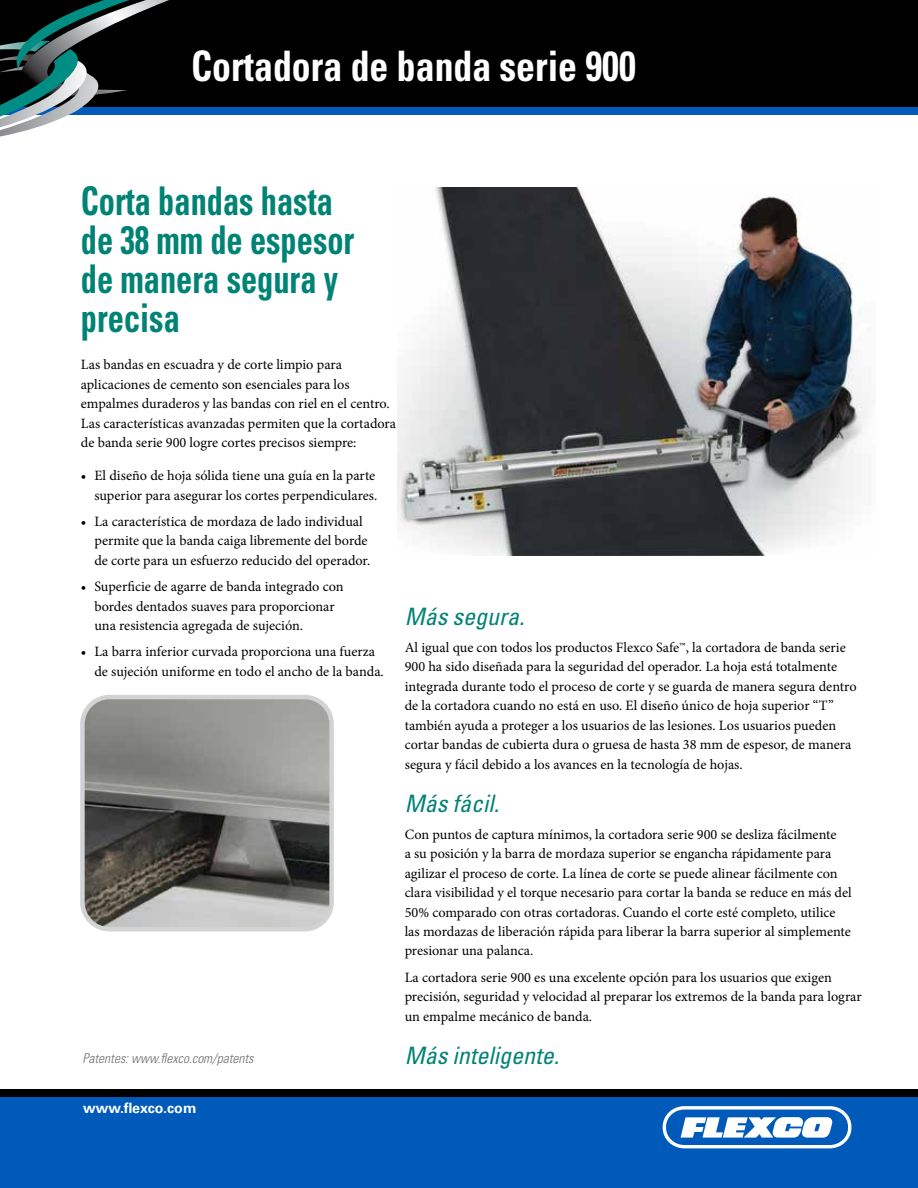
<style>
.page{position:relative;width:918px;height:1188px;background:#fff}
.page>*{position:absolute;margin:0;border:0;box-sizing:border-box;transform-origin:0 0}
.t1{font:700 condensed 42px "Univers LT Std";color:#fff;scale:.9 1}
.t2{font:700 condensed 39.6px/39px "Univers LT Std";color:#008375;scale:.82 1}
.t3{font:italic condensed 24px "Univers LT Std";color:#008375}
.t4{font:14.25px/19.5px "Minion Pro";color:#000}
.t5{font:700 14.25px "Univers LT Std";color:#fff}
.t6{font:italic 300 condensed 13.5px "Univers LT Std";color:#6d6e71}
</style>
<div class="page">
<img style="left:85px;top:700px;width:244px;height:226px">
<div style="left:80px;top:695px;width:254px;height:236px;border:4px solid #d1d3d4;border-radius:27px"></div>
<img style="left:397px;top:187px;width:469px;height:369px">
<div style="left:0;top:1096px;width:918px;height:92px;background:#005aba"></div>
<div style="left:0;top:1089px;width:918px;height:7px;background:#000"></div>
<svg style="left:663px;top:1106px;width:188px;height:42px"></svg>
<div style="left:0;top:0;width:918px;height:108px;background:#000"></div>
<div style="left:0;top:107px;width:918px;height:7px;background:#005aba"></div>
<svg style="left:0;top:0;width:169px;height:137px"></svg>
<h1 class="t1" style="left:191px;top:40px;width:496px">Cortadora de banda serie 900</h1>
<h2 class="t2" style="left:81px;top:181px;width:335px">Corta bandas hasta de 38 mm de espesor de manera segura y precisa</h2>
<p class="t4" style="left:81px;top:355px;width:317px">Las bandas en escuadra y de corte limpio para aplicaciones de cemento son esenciales para los empalmes duraderos y las bandas con riel en el centro.<br>Las características avanzadas permiten que la cortadora de banda serie 900 logre cortes precisos siempre:</p>
<p class="t4" style="left:81px;top:466px;width:298px;text-align:right">• El diseño de hoja sólida tiene una guía en la parte superior para asegurar los cortes perpendiculares.</p>
<p class="t4" style="left:94px;top:512px;width:277px;text-indent:-13px">• La característica de mordaza de lado individual permite que la banda caiga libremente del borde de corte para un esfuerzo reducido del operador.</p>
<p class="t4" style="left:94px;top:577px;width:251px;text-indent:-13px">• Superficie de agarre de banda integrado con bordes dentados suaves para proporcionar una resistencia agregada de sujeción.</p>
<p class="t4" style="left:94px;top:642px;width:291px;text-indent:-13px">• La barra inferior curvada proporciona una fuerza de sujeción uniforme en todo el ancho de la banda.</p>
<p class="t6" style="left:83px;top:1051px;width:173px">Patentes: www.flexco.com/patents</p>
<p class="t5" style="left:83px;top:1100px;width:115px">www.flexco.com</p>
<h3 class="t3" style="left:405px;top:602px;width:121px">Más segura.</h3>
<p class="t4" style="left:405px;top:637px;width:453px">Al igual que con todos los productos Flexco Safe™, la cortadora de banda serie 900 ha sido diseñada para la seguridad del operador. La hoja está totalmente integrada durante todo el proceso de corte y se guarda de manera segura dentro de la cortadora cuando no está en uso. El diseño único de hoja superior “T” también ayuda a proteger a los usuarios de las lesiones. Los usuarios pueden cortar bandas de cubierta dura o gruesa de hasta 38 mm de espesor, de manera segura y fácil debido a los avances en la tecnología de hojas.</p>
<h3 class="t3" style="left:405px;top:788px;width:96px">Más fácil.</h3>
<p class="t4" style="left:405px;top:824px;width:449px">Con puntos de captura mínimos, la cortadora serie 900 se desliza fácilmente<br>a su posición y la barra de mordaza superior se engancha rápidamente para agilizar el proceso de corte. La línea de corte se puede alinear fácilmente con clara visibilidad y el torque necesario para cortar la banda se reduce en más del 50% comparado con otras cortadoras. Cuando el corte esté completo, utilice las mordazas de liberación rápida para liberar la barra superior al simplemente presionar una palanca.</p>
<p class="t4" style="left:405px;top:968px;width:459px">La cortadora serie 900 es una excelente opción para los usuarios que exigen precisión, seguridad y velocidad al preparar los extremos de la banda para lograr un empalme mecánico de banda.</p>
<h3 class="t3" style="left:405px;top:1041px;width:156px">Más inteligente.</h3>
</div>
